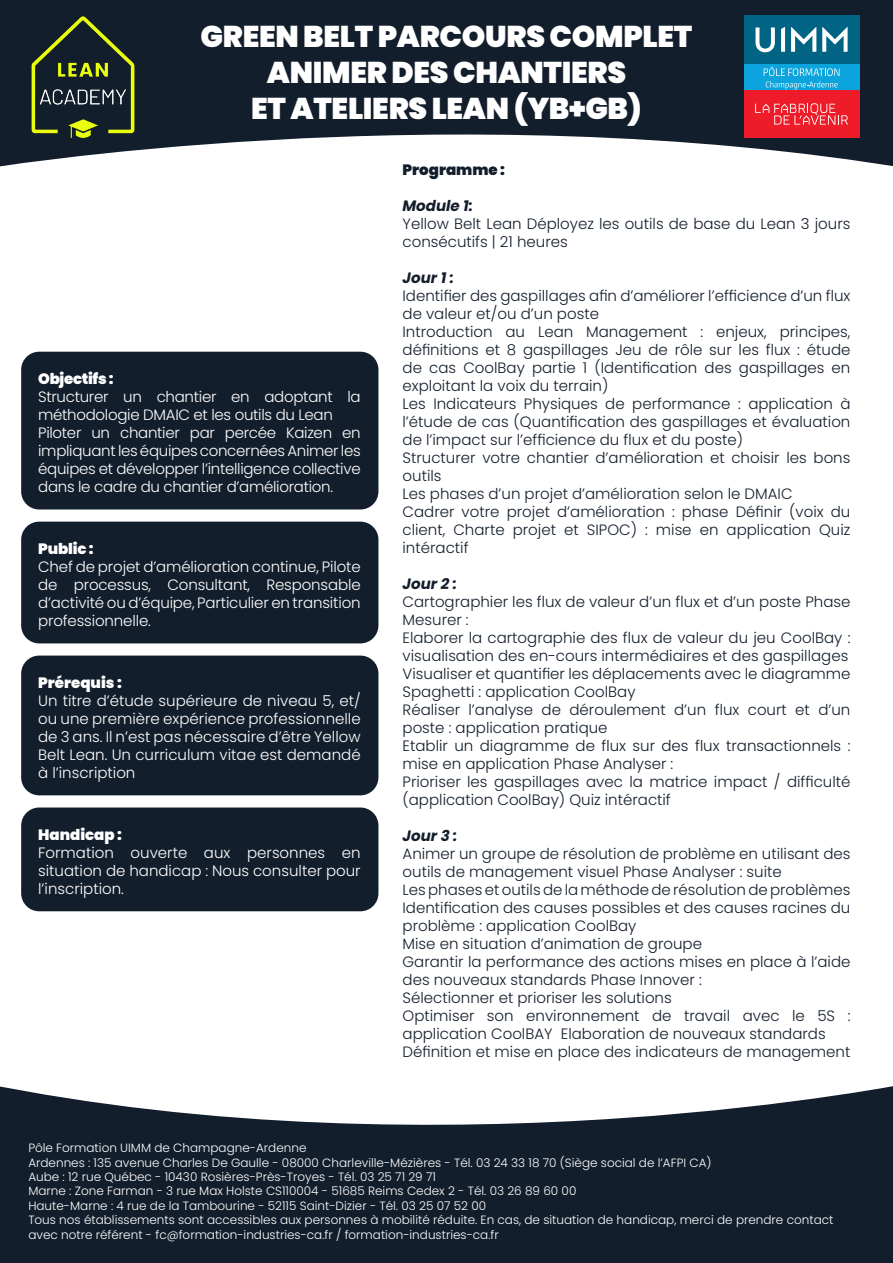
<style>
.page{position:relative;width:893px;height:1263px;background:#fff}
.page>*{position:absolute;margin:0;border:0;box-sizing:border-box;transform-origin:0 0}
.t1{font:900 30px/36px "Poppins";letter-spacing:-.01em;color:#fff;text-align:center}
.t2{font:300 15px/18px "Poppins";color:#131e2c}
.t3{font:300 15px/18px "Poppins";letter-spacing:-.01em;color:#fff;text-align:justify}
.t4{font:900 15px "Poppins";color:#fff}
.t5{font:italic 700 15px "Poppins";color:#131e2c}
.t6{font:900 15px "Poppins";letter-spacing:-.02em;color:#fff}
.t7{font:900 15px "Poppins";color:#131e2c}
.t8{font:300 12px/14.4px "Poppins";color:#fff}
</style>
<div class="page">
<svg style="left:0;top:1086px;width:893px;height:177px;background:#353f4b"></svg>
<svg style="left:0;top:0;width:893px;height:167px;fill:#131e2c"></svg>
<img style="left:21px;top:15px;width:123px;height:123px">
<div style="left:744px;top:15px;width:115px;height:49px;background:#016484"></div>
<svg style="left:755px;top:27px;width:20px;height:25px"></svg>
<svg style="left:781px;top:27px;width:4px;height:25px"></svg>
<svg style="left:791px;top:27px;width:25px;height:25px"></svg>
<svg style="left:822px;top:27px;width:26px;height:25px"></svg>
<div style="left:744px;top:90px;width:115px;height:48px;background:#ee1c28"></div>
<svg style="left:755px;top:103px;width:93px;height:22px"></svg>
<div style="left:744px;top:64px;width:115px;height:26px;background:#0ca4dc"></div>
<svg style="left:764px;top:67px;width:75px;height:22px"></svg>
<div style="left:21px;top:352px;width:357px;height:157px;background:#131e2c;border-radius:18px"></div>
<div style="left:21px;top:522px;width:357px;height:121px;background:#131e2c;border-radius:18px"></div>
<div style="left:21px;top:655px;width:357px;height:140px;background:#131e2c;border-radius:18px"></div>
<div style="left:21px;top:807px;width:357px;height:104px;background:#131e2c;border-radius:18px"></div>
<p class="t1" style="left:201px;top:19px;width:493px">GREEN BELT PARCOURS COMPLET<br>ANIMER DES CHANTIERS</p>
<p class="t1" style="left:251px;top:91px;width:392px">ET ATELIERS LEAN (YB+GB)</p>
<p class="t6" style="left:38px;top:370px;width:77px">Objectifs :</p>
<p class="t3" style="left:38px;top:388px;width:324px">Structurer un chantier en adoptant la méthodologie DMAIC et les outils du Lean</p>
<p class="t3" style="left:38px;top:424px;width:324px">Piloter un chantier par percée Kaizen en impliquant les équipes concernées Animer les équipes et développer l’intelligence collective dans le cadre du chantier d’amélioration.</p>
<p class="t4" style="left:38px;top:540px;width:57px">Public :</p>
<p class="t3" style="left:38px;top:558px;width:324px">Chef de projet d’amélioration continue, Pilote de processus, Consultant, Responsable d’activité ou d’équipe, Particulier en transition professionnelle.</p>
<p class="t4" style="left:38px;top:674px;width:85px">Prérequis :</p>
<p class="t3" style="left:38px;top:692px;width:324px">Un titre d’étude supérieure de niveau 5, et/ ou une première expérience professionnelle de 3 ans. Il n’est pas nécessaire d’être Yellow Belt Lean. Un curriculum vitae est demandé à l’inscription</p>
<p class="t4" style="left:38px;top:826px;width:85px">Handicap :</p>
<p class="t3" style="left:38px;top:844px;width:324px">Formation ouverte aux personnes en situation de handicap : Nous consulter pour l’inscription.</p>
<p class="t7" style="left:403px;top:161px;width:104px">Programme :</p>
<p class="t5" style="left:403px;top:197px;width:72px">Module 1:</p>
<p class="t2" style="left:403px;top:214px;width:449px">Yellow Belt Lean Déployez les outils de base du Lean 3 jours consécutifs | 21 heures</p>
<p class="t5" style="left:403px;top:269px;width:53px">Jour 1 :</p>
<p class="t2" style="left:403px;top:286px;width:449px">Identifier des gaspillages afin d’améliorer l’efficience d’un flux de valeur et/ou d’un poste</p>
<p class="t2" style="left:403px;top:322px;width:449px;text-align:justify">Introduction au Lean Management : enjeux, principes, définitions et 8 gaspillages Jeu de rôle sur les flux : étude de cas CoolBay partie 1 (Identification des gaspillages en exploitant la voix du terrain)</p>
<p class="t2" style="left:403px;top:394px;width:449px;text-align:justify">Les Indicateurs Physiques de performance : application à l’étude de cas (Quantification des gaspillages et évaluation de l’impact sur l’efficience du flux et du poste)</p>
<p class="t2" style="left:403px;top:448px;width:449px">Structurer votre chantier d’amélioration et choisir les bons outils</p>
<p class="t2" style="left:403px;top:484px;width:392px">Les phases d’un projet d’amélioration selon le DMAIC</p>
<p class="t2" style="left:403px;top:502px;width:449px;text-align:justify">Cadrer votre projet d’amélioration : phase Définir (voix du client, Charte projet et SIPOC) : mise en application Quiz intéractif</p>
<p class="t5" style="left:403px;top:575px;width:56px">Jour 2 :</p>
<p class="t2" style="left:403px;top:592px;width:449px">Cartographier les flux de valeur d’un flux et d’un poste Phase<br>Mesurer :</p>
<p class="t2" style="left:403px;top:628px;width:449px">Elaborer la cartographie des flux de valeur du jeu CoolBay : visualisation des en-cours intermédiaires et des gaspillages</p>
<p class="t2" style="left:403px;top:664px;width:449px">Visualiser et quantifier les déplacements avec le diagramme<br>Spaghetti : application CoolBay</p>
<p class="t2" style="left:403px;top:700px;width:449px">Réaliser l’analyse de déroulement d’un flux court et d’un poste : application pratique</p>
<p class="t2" style="left:403px;top:736px;width:449px">Etablir un diagramme de flux sur des flux transactionnels : mise en application Phase Analyser :</p>
<p class="t2" style="left:403px;top:772px;width:449px">Prioriser les gaspillages avec la matrice impact / difficulté (application CoolBay) Quiz intéractif</p>
<p class="t5" style="left:403px;top:827px;width:57px">Jour 3 :</p>
<p class="t2" style="left:403px;top:844px;width:449px">Animer un groupe de résolution de problème en utilisant des outils de management visuel Phase Analyser : suite</p>
<p class="t2" style="left:403px;top:880px;width:449px">Les phases et outils de la méthode de résolution de problèmes</p>
<p class="t2" style="left:403px;top:898px;width:449px">Identification des causes possibles et des causes racines du problème : application CoolBay</p>
<p class="t2" style="left:403px;top:934px;width:301px">Mise en situation d’animation de groupe</p>
<p class="t2" style="left:403px;top:952px;width:449px">Garantir la performance des actions mises en place à l’aide des nouveaux standards Phase Innover :</p>
<p class="t2" style="left:403px;top:988px;width:271px">Sélectionner et prioriser les solutions</p>
<p class="t2" style="left:403px;top:1006px;width:449px">Optimiser son environnement de travail avec le 5S : application CoolBAY Elaboration de nouveaux standards</p>
<p class="t2" style="left:403px;top:1042px;width:449px">Définition et mise en place des indicateurs de management</p>
<p class="t8" style="left:28px;top:1141px;width:806px">Pôle Formation UIMM de Champagne-Ardenne<br>Ardennes : 135 avenue Charles De Gaulle - 08000 Charleville-Mézières - Tél. 03 24 33 18 70 (Siège social de l’AFPI CA)<br>Aube : 12 rue Québec - 10430 Rosières-Près-Troyes - Tél. 03 25 71 29 71<br>Marne : Zone Farman - 3 rue Max Holste CS110004 - 51685 Reims Cedex 2 - Tél. 03 26 89 60 00<br>Haute-Marne : 4 rue de la Tambourine - 52115 Saint-Dizier - Tél. 03 25 07 52 00<br>Tous nos établissements sont accessibles aux personnes à mobilité réduite. En cas, de situation de handicap, merci de prendre contact avec notre référent - fc@formation-industries-ca.fr / formation-industries-ca.fr</p>
</div>
